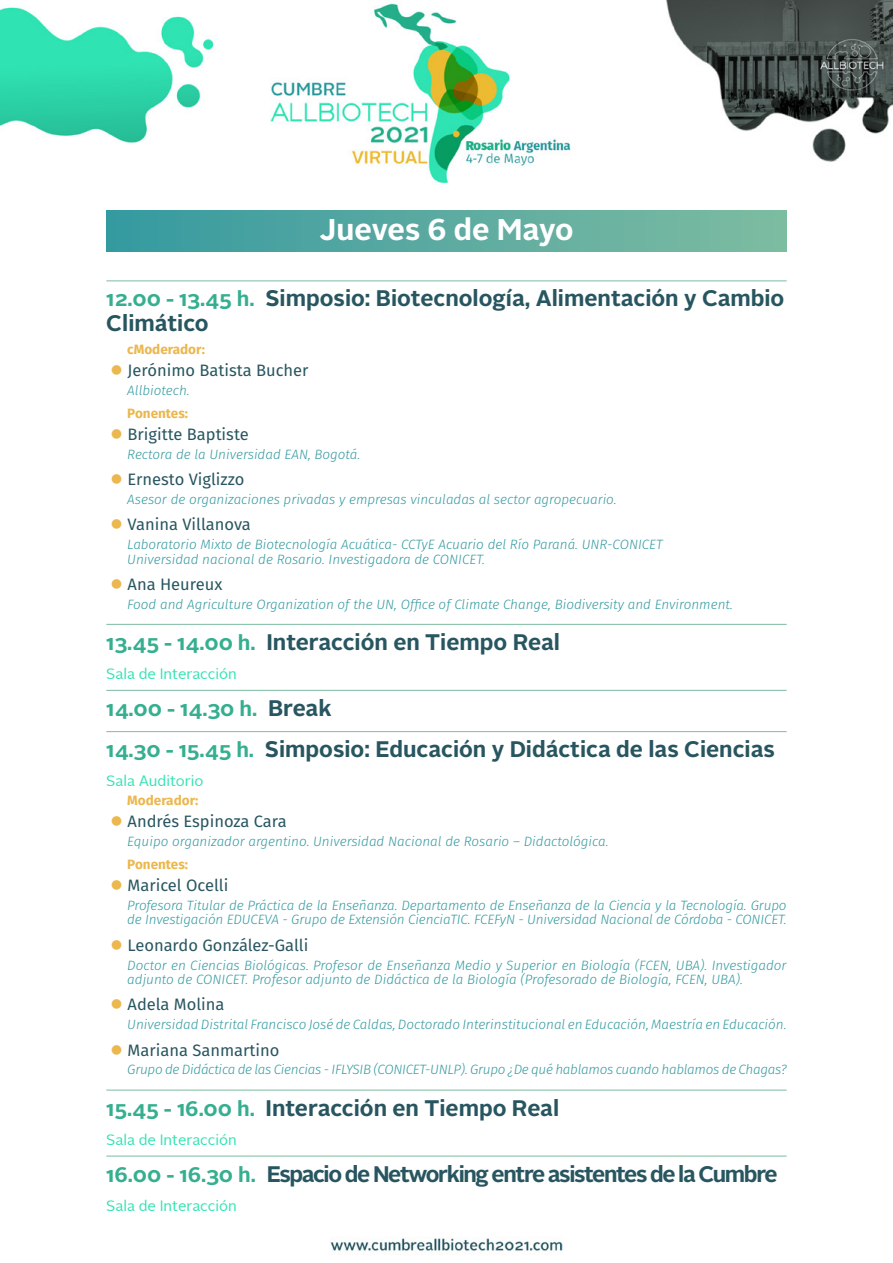
<style>
.page{position:relative;width:893px;height:1263px;background:#fff}
.page>*{position:absolute;margin:0;border:0;box-sizing:border-box;transform-origin:0 0}
.t1{font:700 30px "Alright Sans";color:#fff}
.t2{font:700 22.5px/24.3px "Alright Sans";color:#285660}
.t3{font:700 22.5px "Alright Sans";letter-spacing:-.06em;color:#285660}
.t4{font:700 21px "Alright Sans";color:#35af90}
.t5{font:16.5px "Fira Sans";color:#285660}
.t6{font:15px "Alright Sans";color:#30e2b2}
.t7{font:italic 300 13.5px/14.5px "Fira Sans";color:#339aa0}
.t8{font:italic 300 13.5px "Fira Sans";letter-spacing:-.02em;color:#339aa0}
.t9{font:700 13.5px "Fira Sans";color:#ebb74e}
.s1{font-size:21px;color:#35af90}
.s2{color:#ebb74e}
.s3{font-size:22.5px;color:#285660}
</style>
<div class="page">
<img style="left:0;top:0;width:893px;height:1251px">
<div style="left:106px;top:210px;width:681px;height:41px;background:linear-gradient(to right,#379aa0,#7fbca1)"></div>
<hr style="left:106px;top:280px;width:681px;height:1px;background:#7dbca1">
<hr style="left:106px;top:624px;width:681px;height:1px;background:#7dbca1">
<hr style="left:106px;top:690px;width:681px;height:1px;background:#7dbca1">
<hr style="left:106px;top:731px;width:681px;height:1px;background:#7dbca1">
<hr style="left:106px;top:1090px;width:681px;height:1px;background:#7dbca1">
<hr style="left:106px;top:1156px;width:681px;height:1px;background:#7dbca1">
<h1 class="t1" style="left:319px;top:208px;width:256px">Jueves 6 de Mayo</h1>
<h2 class="t2" style="left:106px;top:287px;width:680px"><span class="s1">12.00 - 13.45 h.</span> Simposio: Biotecnología, Alimentación y Cambio<br>Climático</h2>
<p class="t9" style="left:127px;top:338px;width:79px">cModerador:</p>
<p class="t5" style="left:111px;top:358px;width:200px"><span class="s2">●</span> Jerónimo Batista Bucher</p>
<p class="t7" style="left:127px;top:383px;width:64px">Allbiotech.</p>
<p class="t9" style="left:127px;top:402px;width:62px">Ponentes:</p>
<p class="t5" style="left:111px;top:422px;width:140px"><span class="s2">●</span> Brigitte Baptiste</p>
<p class="t7" style="left:127px;top:447px;width:234px">Rectora de la Universidad EAN, Bogotá.</p>
<p class="t5" style="left:111px;top:467px;width:135px"><span class="s2">●</span> Ernesto Viglizzo</p>
<p class="t7" style="left:127px;top:492px;width:491px">Asesor de organizaciones privadas y empresas vinculadas al sector agropecuario.</p>
<p class="t5" style="left:111px;top:512px;width:142px"><span class="s2">●</span> Vanina Villanova</p>
<p class="t7" style="left:127px;top:537px;width:537px">Laboratorio Mixto de Biotecnología Acuática- CCTyE Acuario del Río Paraná. UNR-CONICET<br>Universidad nacional de Rosario. Investigadora de CONICET.</p>
<p class="t5" style="left:111px;top:572px;width:113px"><span class="s2">●</span> Ana Heureux</p>
<p class="t7" style="left:127px;top:597px;width:607px">Food and Agriculture Organization of the UN, Office of Climate Change, Biodiversity and Environment.</p>
<h2 class="t2" style="left:106px;top:630px;width:455px"><span class="s1">13.45 - 14.00 h.</span> Interacción en Tiempo Real</h2>
<p class="t6" style="left:106px;top:665px;width:132px">Sala de Interacción</p>
<h3 class="t4" style="left:106px;top:694px;width:227px">14.00 - 14.30 h. <span class="s3">Break</span></h3>
<h2 class="t2" style="left:106px;top:737px;width:670px"><span class="s1">14.30 - 15.45 h.</span> Simposio: Educación y Didáctica de las Ciencias</h2>
<p class="t6" style="left:106px;top:773px;width:99px">Sala Auditorio</p>
<p class="t9" style="left:127px;top:789px;width:73px">Moderador:</p>
<p class="t5" style="left:111px;top:809px;width:178px"><span class="s2">●</span> Andrés Espinoza Cara</p>
<p class="t7" style="left:127px;top:834px;width:483px">Equipo organizador argentino. Universidad Nacional de Rosario – Didactológica.</p>
<p class="t9" style="left:127px;top:853px;width:62px">Ponentes:</p>
<p class="t5" style="left:111px;top:873px;width:119px"><span class="s2">●</span> Maricel Ocelli</p>
<p class="t7" style="left:127px;top:898px;width:661px">Profesora Titular de Práctica de la Enseñanza. Departamento de Enseñanza de la Ciencia y la Tecnología. Grupo de Investigación EDUCEVA - Grupo de Extensión CienciaTIC. FCEFyN - Universidad Nacional de Córdoba - CONICET.</p>
<p class="t5" style="left:111px;top:932px;width:199px"><span class="s2">●</span> Leonardo González-Galli</p>
<p class="t7" style="left:127px;top:957px;width:661px">Doctor en Ciencias Biológicas. Profesor de Enseñanza Medio y Superior en Biología (FCEN, UBA). Investigador adjunto de CONICET. Profesor adjunto de Didáctica de la Biología (Profesorado de Biología, FCEN, UBA).</p>
<p class="t5" style="left:111px;top:992px;width:116px"><span class="s2">●</span> Adela Molina</p>
<p class="t7" style="left:127px;top:1017px;width:661px">Universidad Distrital Francisco José de Caldas, Doctorado Interinstitucional en Educación, Maestría en Educación.</p>
<p class="t5" style="left:111px;top:1037px;width:170px"><span class="s2">●</span> Mariana Sanmartino</p>
<p class="t8" style="left:127px;top:1060px;width:661px">Grupo de Didáctica de las Ciencias - IFLYSIB (CONICET-UNLP). Grupo ¿De qué hablamos cuando hablamos de Chagas?</p>
<h2 class="t2" style="left:106px;top:1096px;width:454px"><span class="s1">15.45 - 16.00 h.</span> Interacción en Tiempo Real</h2>
<p class="t6" style="left:106px;top:1131px;width:132px">Sala de Interacción</p>
<h2 class="t3" style="left:106px;top:1158px;width:673px"><span class="s1">16.00 - 16.30 h.</span> Espacio de Networking entre asistentes de la Cumbre</h2>
<p class="t6" style="left:106px;top:1197px;width:132px">Sala de Interacción</p>
</div>
